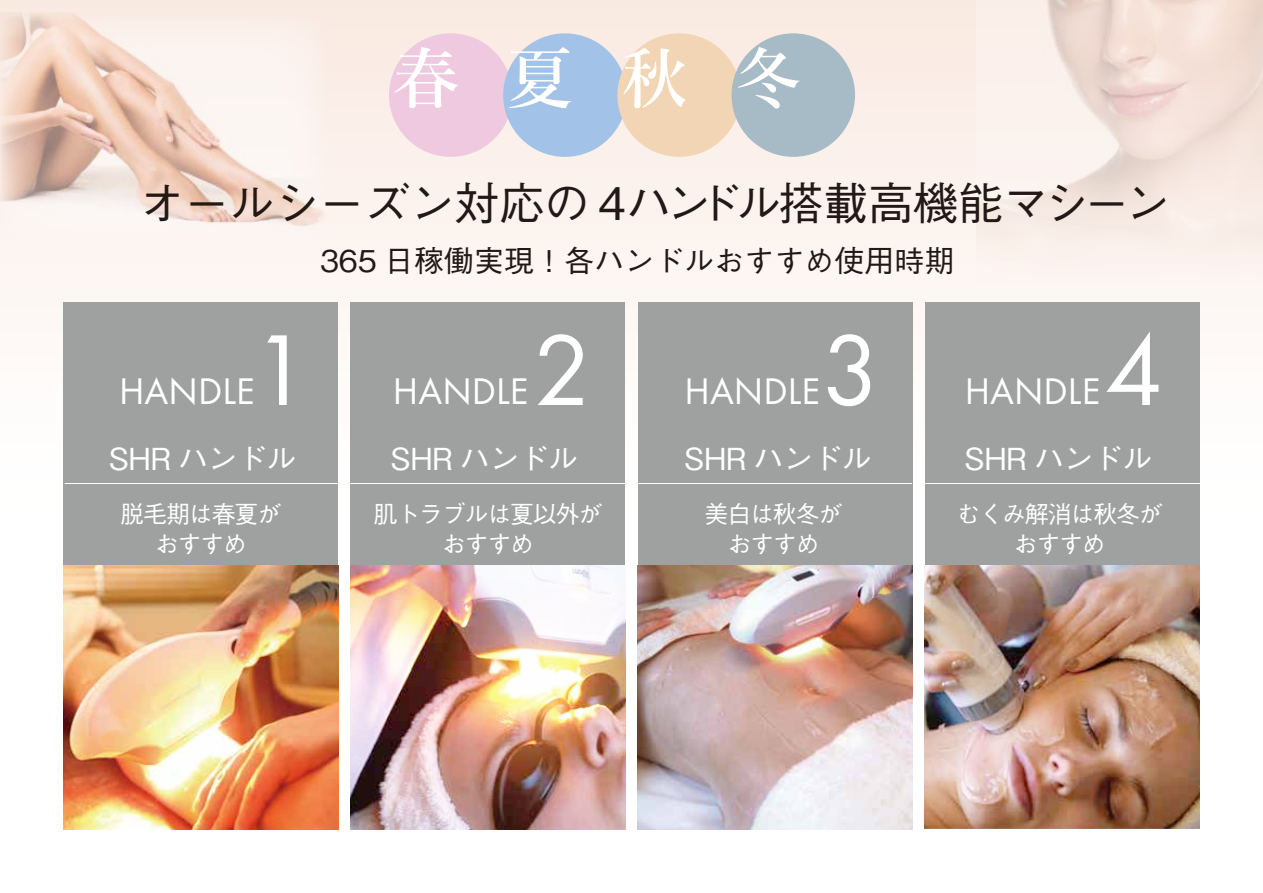
<style>
.page{position:relative;width:1263px;height:893px;background:#fff}
.page>*{position:absolute;margin:0;border:0;box-sizing:border-box;transform-origin:0 0}
.t1{font:104.25px "Futura PT";color:#fff}
.t2{font:600 65.85px "Yu Mincho";color:#fff}
.t3{font:500 45px "Gothic BBB Pr 6 N";color:#221815}
.t4{font:38.55px "Futura PT";color:#fff}
.t5{font:500 30.3px "Gothic BBB Pr 6 N";letter-spacing:-.03em;color:#fff}
.t6{font:500 30px "Gothic BBB Pr 6 N";color:#221815}
.t7{font:500 24px/30px "Gothic BBB Pr 6 N";letter-spacing:-.05em;color:#fff;text-align:center}
</style>
<div class="page">
<div style="left:0;top:0;width:1263px;height:893px;background:linear-gradient(to bottom,#faeee8,#feffff)"></div>
<div style="left:389px;top:33px;width:123px;height:124px;background:#efc9df;border-radius:50%"></div>
<div style="left:503px;top:33px;width:124px;height:124px;background:#a2c3e7;border-radius:50%"></div>
<div style="left:617px;top:33px;width:124px;height:124px;background:#f2d5b5;border-radius:50%"></div>
<img style="left:698px;top:0;width:565px;height:302px">
<img style="left:0;top:12px;width:325px;height:234px">
<div style="left:64px;top:302px;width:274px;height:263px;background:#9fa0a0"></div>
<div style="left:351px;top:302px;width:274px;height:263px;background:#9fa0a0"></div>
<div style="left:638px;top:302px;width:274px;height:263px;background:#9fa0a0"></div>
<div style="left:925px;top:302px;width:274px;height:263px;background:#9fa0a0"></div>
<img style="left:64px;top:565px;width:274px;height:264px">
<img style="left:351px;top:565px;width:274px;height:264px">
<img style="left:638px;top:565px;width:274px;height:264px">
<img style="left:925px;top:565px;width:274px;height:264px">
<hr style="left:65px;top:483px;width:283px;height:1px;background:#fff">
<hr style="left:346px;top:483px;width:283px;height:1px;background:#fff">
<hr style="left:629px;top:483px;width:283px;height:1px;background:#fff">
<hr style="left:920px;top:483px;width:283px;height:1px;background:#fff">
<h2 class="t2" style="left:393px;top:41px;width:410px">春夏秋冬</h2>
<h3 class="t3" style="left:139px;top:167px;width:1032px">オールシーズン対応の４ハンドル搭載高機能マシーン</h3>
<p class="t6" style="left:320px;top:237px;width:636px">365 日稼働実現！各ハンドルおすすめ使用時期</p>
<h3 class="t4" style="left:119px;top:368px;width:137px">HANDLE</h3>
<h1 class="t1" style="left:251px;top:308px;width:61px">1</h1>
<h3 class="t4" style="left:393px;top:368px;width:137px">HANDLE</h3>
<h1 class="t1" style="left:532px;top:308px;width:61px">2</h1>
<h3 class="t4" style="left:684px;top:368px;width:137px">HANDLE</h3>
<h1 class="t1" style="left:821px;top:308px;width:61px">3</h1>
<h3 class="t4" style="left:965px;top:368px;width:137px">HANDLE</h3>
<h1 class="t1" style="left:1104px;top:308px;width:61px">4</h1>
<p class="t5" style="left:108px;top:434px;width:190px">SHR ハンドル</p>
<p class="t5" style="left:390px;top:434px;width:190px">SHR ハンドル</p>
<p class="t5" style="left:684px;top:434px;width:190px">SHR ハンドル</p>
<p class="t5" style="left:964px;top:434px;width:190px">SHR ハンドル</p>
<p class="t7" style="left:121px;top:497px;width:162px">脱毛期は春夏がおすすめ</p>
<p class="t7" style="left:373px;top:497px;width:231px">肌トラブルは夏以外がおすすめ</p>
<p class="t7" style="left:704px;top:497px;width:139px">美白は秋冬がおすすめ</p>
<p class="t7" style="left:956px;top:497px;width:208px">むくみ解消は秋冬がおすすめ</p>
</div>
